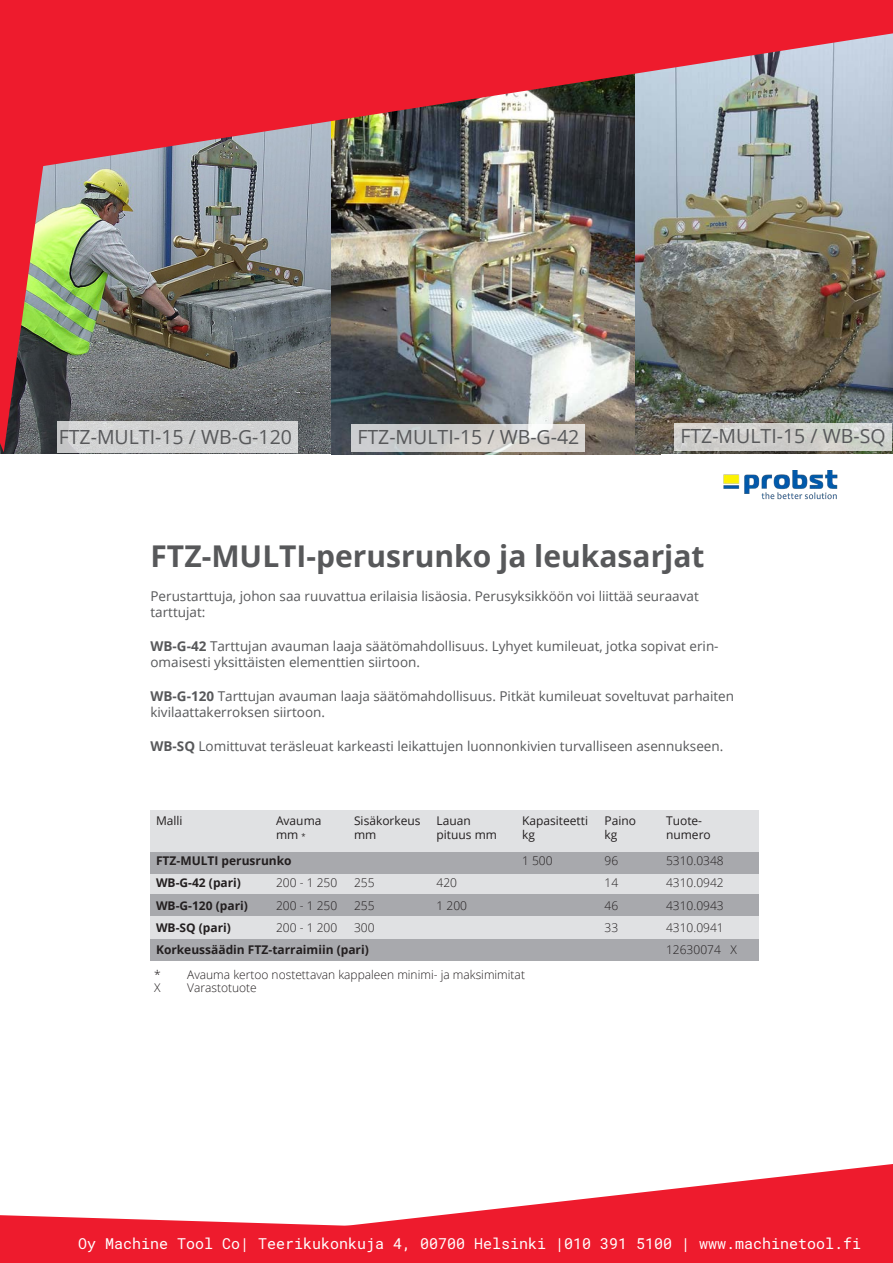
<style>
.page{position:relative;width:893px;height:1263px;background:#fff}
.page>*{position:absolute;margin:0;border:0;box-sizing:border-box;transform-origin:0 0}
.Ooootsikko{font:700 30px "Open Sans";color:#57585a}
.Inkku{font:19.5px "Open Sans";color:#57585a}
.Otsikko{font:15px "Roboto Mono";color:#fff}
.t1{font:13.5px/16.5px "Open Sans";color:#57585a}
.t2{font:300 12px "Open Sans";color:#231f20}
.t3{font:700 12px "Open Sans";color:#231f20}
.t4{font:12px "Open Sans";color:#231f20}
.s1{font-weight:700}
.s2{font-size:7.5px}
</style>
<div class="page">
<img style="left:1px;top:173px;width:331px;height:281px">
<svg style="left:0;top:1215px;width:333px;height:48px;background:#ef3343"></svg>
<svg style="left:333px;top:1164px;width:560px;height:99px;fill:#ee1b2d"></svg>
<svg style="left:0;top:173px;width:63px;height:279px;background:#9e5e4d"></svg>
<div style="left:150px;top:810px;width:609px;height:151px;background:#e0e1e3"></div>
<div style="left:150px;top:852px;width:609px;height:22px;background:#a8a9ad"></div>
<div style="left:150px;top:894px;width:609px;height:21px;background:#a8a9ad"></div>
<div style="left:150px;top:940px;width:609px;height:21px;background:#a8a9ad"></div>
<img style="left:723px;top:470px;width:115px;height:30px">
<img style="left:332px;top:173px;width:304px;height:281px">
<img style="left:636px;top:173px;width:257px;height:281px">
<div style="left:57px;top:421px;width:241px;height:31px;background:#d1d2d2"></div>
<svg style="left:351px;top:424px;width:233px;height:28px;background:#d2d2d0"></svg>
<svg style="left:674px;top:423px;width:218px;height:28px;background:#d0d0cc"></svg>
<svg style="left:0;top:0;width:893px;height:173px;background:#c64b58"></svg>
<p class="Inkku" style="left:59px;top:424px;width:235px">FTZ-MULTI-15 / WB-G-120</p>
<p class="Inkku" style="left:357px;top:424px;width:224px">FTZ-MULTI-15 / WB-G-42</p>
<p class="Inkku" style="left:680px;top:423px;width:207px">FTZ-MULTI-15 / WB-SQ</p>
<p class="Ooootsikko" style="left:150px;top:535px;width:556px">FTZ-MULTI-perusrunko ja leukasarjat</p>
<p class="t1" style="left:150px;top:587px;width:550px">Perustarttuja, johon saa ruuvattua erilaisia lisäosia. Perusyksikköön voi liittää seuraavat</p>
<p class="t1" style="left:150px;top:604px;width:56px">tarttujat:</p>
<p class="t1" style="left:150px;top:637px;width:570px"><span class="s1">WB-G-42</span> Tarttujan avauman laaja säätömahdollisuus. Lyhyet kumileuat, jotka sopivat erin&shy;omaisesti yksittäisten elementtien siirtoon.</p>
<p class="t1" style="left:150px;top:687px;width:585px"><span class="s1">WB-G-120</span> Tarttujan avauman laaja säätömahdollisuus. Pitkät kumileuat soveltuvat parhaiten kivilaattakerroksen siirtoon.</p>
<p class="t1" style="left:150px;top:737px;width:574px"><span class="s1">WB-SQ</span> Lomittuvat teräsleuat karkeasti leikattujen luonnonkivien turvalliseen asennukseen.</p>
<p class="t4" style="left:156px;top:812px;width:28px">Malli</p>
<p class="t4" style="left:276px;top:812px;width:47px">Avauma</p>
<p class="t4" style="left:354px;top:812px;width:68px">Sisäkorkeus</p>
<p class="t4" style="left:437px;top:812px;width:36px">Lauan</p>
<p class="t4" style="left:522px;top:812px;width:68px">Kapasiteetti</p>
<p class="t4" style="left:605px;top:812px;width:33px">Paino</p>
<p class="t4" style="left:666px;top:812px;width:38px">Tuote-</p>
<p class="t4" style="left:276px;top:826px;width:31px">mm <span class="s2">*</span></p>
<p class="t4" style="left:354px;top:826px;width:24px">mm</p>
<p class="t4" style="left:437px;top:826px;width:62px">pituus mm</p>
<p class="t4" style="left:522px;top:826px;width:14px">kg</p>
<p class="t4" style="left:605px;top:826px;width:14px">kg</p>
<p class="t4" style="left:666px;top:826px;width:46px">numero</p>
<p class="t3" style="left:156px;top:852px;width:137px">FTZ-MULTI perusrunko</p>
<p class="t2" style="left:522px;top:853px;width:32px">1 500</p>
<p class="t2" style="left:605px;top:853px;width:15px">96</p>
<p class="t2" style="left:666px;top:853px;width:59px">5310.0348</p>
<p class="t3" style="left:156px;top:875px;width:86px">WB-G-42 (pari)</p>
<p class="t2" style="left:276px;top:875px;width:63px">200 - 1 250</p>
<p class="t2" style="left:354px;top:875px;width:22px">255</p>
<p class="t2" style="left:437px;top:875px;width:22px">420</p>
<p class="t2" style="left:605px;top:875px;width:15px">14</p>
<p class="t2" style="left:666px;top:875px;width:59px">4310.0942</p>
<p class="t3" style="left:156px;top:897px;width:93px">WB-G-120 (pari)</p>
<p class="t2" style="left:276px;top:897px;width:63px">200 - 1 250</p>
<p class="t2" style="left:354px;top:897px;width:22px">255</p>
<p class="t2" style="left:437px;top:897px;width:32px">1 200</p>
<p class="t2" style="left:605px;top:897px;width:15px">46</p>
<p class="t2" style="left:666px;top:897px;width:59px">4310.0943</p>
<p class="t3" style="left:156px;top:919px;width:76px">WB-SQ (pari)</p>
<p class="t2" style="left:276px;top:919px;width:63px">200 - 1 200</p>
<p class="t2" style="left:354px;top:919px;width:22px">300</p>
<p class="t2" style="left:605px;top:919px;width:15px">33</p>
<p class="t2" style="left:666px;top:919px;width:59px">4310.0941</p>
<p class="t3" style="left:156px;top:941px;width:214px">Korkeussäädin FTZ-tarraimiin (pari)</p>
<p class="t2" style="left:666px;top:942px;width:72px">12630074 X</p>
<p class="t2" style="left:154px;top:966px;width:372px">* Avauma kertoo nostettavan kappaleen minimi- ja maksimimitat</p>
<p class="t2" style="left:154px;top:980px;width:8px">X</p>
<p class="t2" style="left:187px;top:980px;width:71px">Varastotuote</p>
<p class="Otsikko" style="left:78px;top:1233px;width:785px">Oy Machine Tool Co| Teerikukonkuja 4, 00700 Helsinki |010 391 5100 | www.machinetool.fi</p>
</div>
